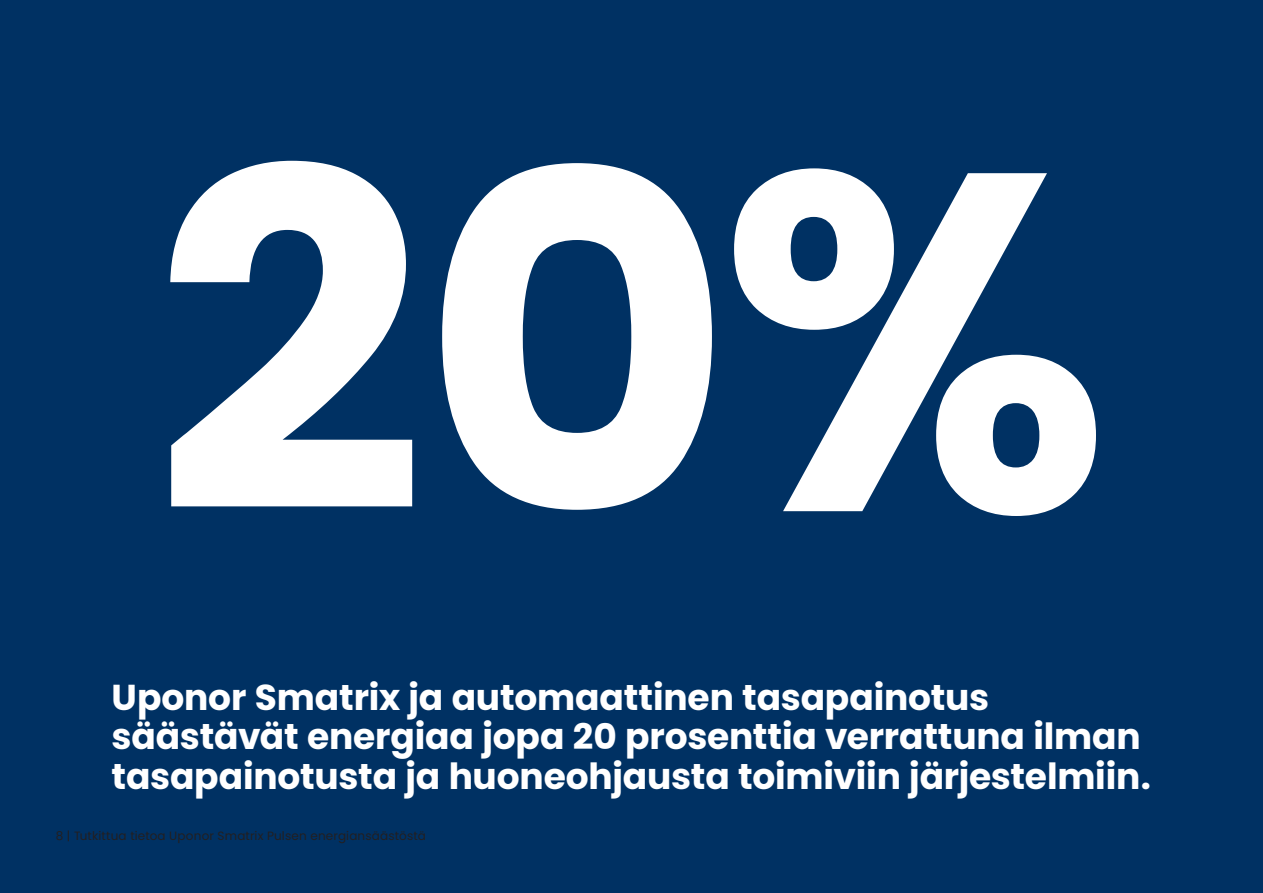
<style>
.page{position:relative;width:1263px;height:893px;background:#003163}
.page>*{position:absolute;margin:0;border:0;box-sizing:border-box;transform-origin:0 0}
.Main_headers_211022{font:700 480px "Poppins";color:#fff}
.Main_headers_nega_21{font:700 36px/39.6px "Poppins";letter-spacing:-.005em;color:#fff}
.t1{font:12px "Poppins";letter-spacing:.015em;color:#231f20}
</style>
<div class="page">
<p class="Main_headers_211022" style="left:152px;top:65px;width:959px">20%</p>
<p class="Main_headers_nega_21" style="left:112px;top:677px;width:1041px">Uponor Smatrix ja automaattinen tasapainotus säästävät energiaa jopa 20 prosenttia verrattuna ilman tasapainotusta ja huoneohjausta toimiviin järjestelmiin.</p>
<p class="t1" style="left:56px;top:829px;width:371px">8 | Tutkittua tietoa Uponor Smatrix Pulsen energiansäästöstä</p>
</div>
